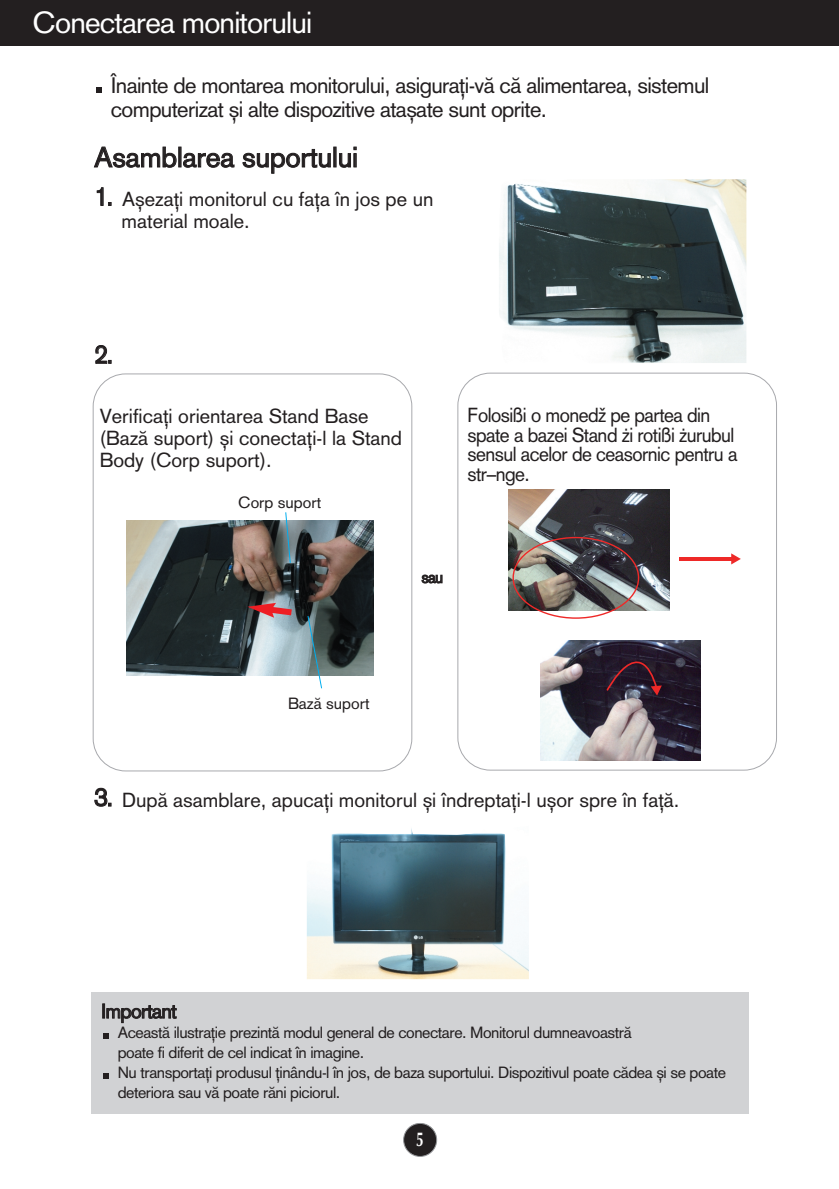
<style>
.page{position:relative;width:839px;height:1189px;background:#fff}
.page>*{position:absolute;margin:0;border:0;box-sizing:border-box;transform-origin:0 0}
.t1{font:30px "Akzid Gro Rom East";letter-spacing:-.03em;color:#fff}
.t2{font:28px "Akzid Gro Rom East";color:#231f20}
.t3{font:26px "Akzid Gro Rom East";color:#231f20;scale:.95 1}
.t4{font:22px/24px "Akzid Gro Rom East";letter-spacing:-.03em;color:#231f20}
.t5{font:20px/22px "Akzid Gro Rom East";color:#231f20}
.t6{font:20px/19.6px "Akzid Gro Rom East";letter-spacing:-.03em;color:#231f20;scale:.95 1}
.t7{font:20px "Akzid Gro Rom East";letter-spacing:-.03em;color:#231f20}
.t8{font:700 20px "Optima";color:#fff;scale:.7 1}
.t9{font:16px/20px "Akzid Gro Rom East";letter-spacing:-.03em;color:#231f20}
.t10{font:16px "Akzid Gro Rom East";color:#231f20}
.t11{font:16px "Akzid Gro Rom East";letter-spacing:-.03em;color:#231f20;scale:.95 1}
.s1{font-size:26px}
</style>
<div class="page">
<div style="left:0;top:0;width:839px;height:45px;background:#231f20"></div>
<div style="left:403px;top:1123px;width:33px;height:33px;background:#231f20;border-radius:50%"></div>
<div style="left:403px;top:1123px;width:34px;height:34px;border:2px solid #939598;border-radius:50%"></div>
<svg style="left:96px;top:87px;width:5px;height:6px"></svg>
<div style="left:91px;top:992px;width:657px;height:122px;background:#d1d2d4"></div>
<svg style="left:103px;top:1073px;width:5px;height:5px"></svg>
<svg style="left:103px;top:1033px;width:5px;height:5px"></svg>
<img style="left:499px;top:179px;width:247px;height:184px">
<img style="left:126px;top:520px;width:248px;height:156px">
<svg style="left:285px;top:512px;width:6px;height:52px"></svg>
<svg style="left:307px;top:615px;width:16px;height:74px"></svg>
<img style="left:307px;top:828px;width:222px;height:151px">
<svg style="left:247px;top:603px;width:51px;height:16px"></svg>
<img style="left:509px;top:490px;width:160px;height:120px">
<hr style="left:679px;top:557px;width:56px;height:4px;background:#ee2928">
<svg style="left:731px;top:553px;width:10px;height:11px"></svg>
<img style="left:540px;top:641px;width:160px;height:119px">
<svg style="left:605px;top:640px;width:57px;height:55px;background:#352234"></svg>
<div style="left:93px;top:373px;width:319px;height:398px;border:2px solid #a8a9ad;border-radius:33px"></div>
<div style="left:457px;top:373px;width:320px;height:397px;border:2px solid #a8a9ad;border-radius:33px"></div>
<h1 class="t1" style="left:33px;top:12px;width:281px">Conectarea monitorului</h1>
<h3 class="t4" style="left:111px;top:76px;width:600px">Œnainte de montarea monitorului, asigura˛i-v„ c„ alimentarea, sistemul computerizat ∫i alte dispozitive ata∫ate sunt oprite.</h3>
<h2 class="t2" style="left:94px;top:147px;width:265px">Asamblarea suportului</h2>
<p class="t5" style="left:121px;top:190px;width:313px;text-indent:-27px"><span class="s1">1.</span> A∫eza˛i monitorul cu fa˛a Ón jos pe un material moale.</p>
<h3 class="t3" style="left:94px;top:345px;width:22px">2.</h3>
<p class="t5" style="left:100px;top:408px;width:304px">Verifica˛i orientarea Stand Base (Baz„ suport) ∫i conecta˛i-l la Stand<br>Body (Corp suport).</p>
<p class="t10" style="left:238px;top:497px;width:84px">Corp suport</p>
<p class="t11" style="left:421px;top:571px;width:24px">sau</p>
<p class="t6" style="left:467px;top:407px;width:286px">Folosifli o monedæ pe partea din spate a bazei Stand øi rotifli øurubul sensul acelor de ceasornic pentru a strânge.</p>
<p class="t10" style="left:288px;top:697px;width:83px">Baz„ suport</p>
<p class="t5" style="left:94px;top:790px;width:587px"><span class="s1">3.</span> Dup„ asamblare, apuca˛i monitorul ∫i Óndrepta˛i-l u∫or spre Ón fa˛„.</p>
<p class="t7" style="left:101px;top:1004px;width:77px">Important</p>
<p class="t9" style="left:118px;top:1024px;width:609px">Aceast„ ilustra˛ie prezint„ modul general de conectare. Monitorul dumneavoastr„<br>poate fi diferit de cel indicat Ón imagine.<br>Nu transporta˛i produsul ˛in‚ndu-l Ón jos, de baza suportului. Dispozitivul poate c„dea ∫i se poate deteriora sau v„ poate r„ni piciorul.</p>
<p class="t8" style="left:416px;top:1131px;width:13px">5</p>
</div>
